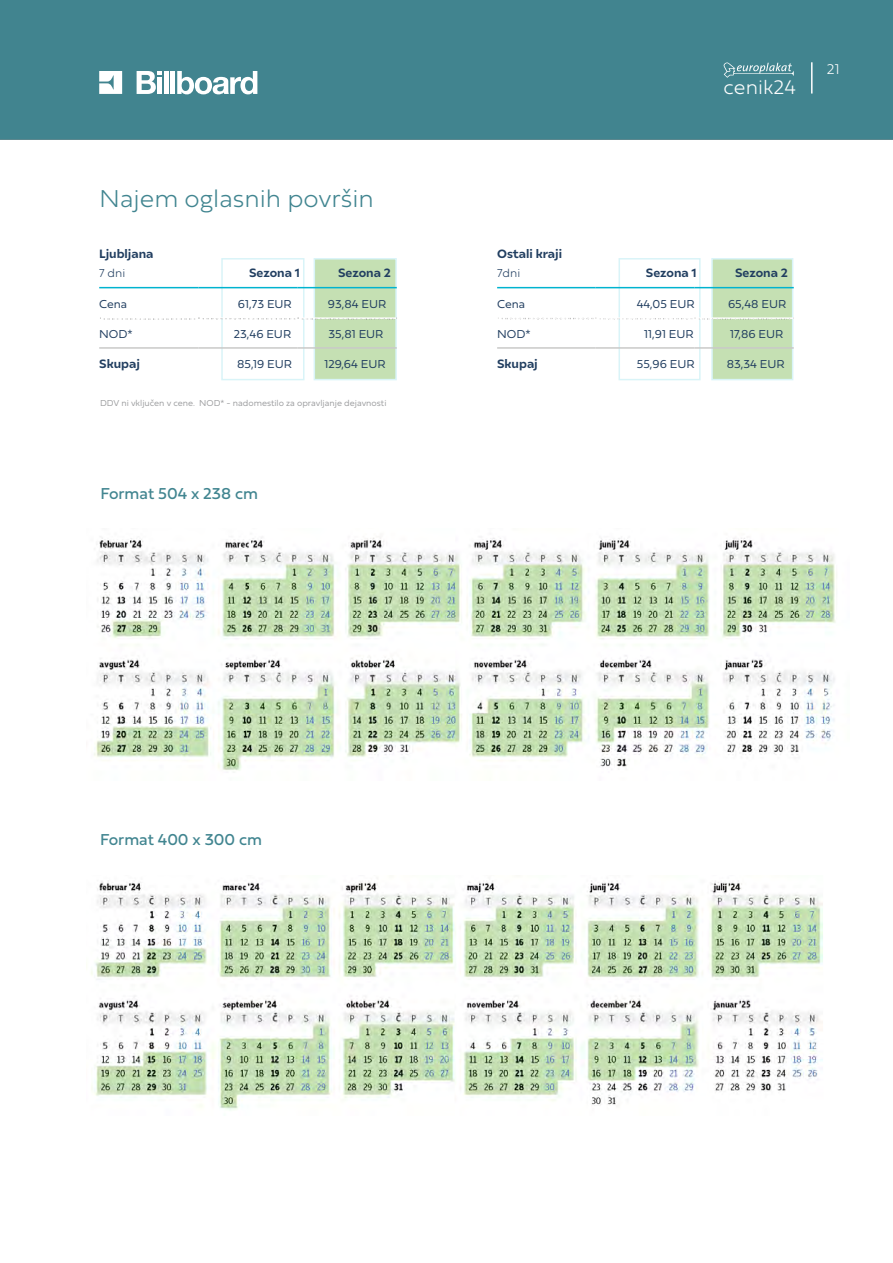
<style>
.page{position:relative;width:893px;height:1263px;background:#fff}
.page>*{position:absolute;margin:0;border:0;box-sizing:border-box;transform-origin:0 0}
.t1{font:100 25.5px "Fieldwork Hum";color:#418590}
.t2{font:100 20.55px "Fieldwork Hum";letter-spacing:.005em;color:#fff}
.t3{font:16.5px "Fieldwork Hum";color:#418590}
.t4{font:100 14.7px "Fieldwork Hum";color:#fff}
.t5{font:12px "Fieldwork Hum Light";color:#213e60}
.t6{font:700 12px "Ariana Pro";color:#213e60}
.t7{font:100 12px "Fieldwork Hum";color:#213e60}
.t8{font:9px "Fieldwork Hum Light";color:#9d9ea0}
</style>
<div class="page">
<div style="left:0;top:0;width:893px;height:140px;background:#41848f"></div>
<hr style="left:811px;top:62px;width:1px;height:32px;background:#fff">
<svg style="left:724px;top:62px;width:70px;height:16px"></svg>
<svg style="left:99px;top:71px;width:23px;height:23px"></svg>
<svg style="left:137px;top:71px;width:25px;height:23px"></svg>
<div style="left:157px;top:77px;width:5px;height:17px;background:#fff"></div>
<div style="left:164px;top:71px;width:5px;height:23px;background:#fff"></div>
<hr style="left:171px;top:71px;width:4px;height:23px;background:#fff">
<svg style="left:177px;top:71px;width:80px;height:23px"></svg>
<div style="left:314px;top:259px;width:82px;height:121px;background:#c5e0b3"></div>
<div style="left:314px;top:258px;width:83px;height:122px;border:2px solid #d9f4f8"></div>
<div style="left:712px;top:259px;width:81px;height:121px;background:#c5e0b3"></div>
<div style="left:711px;top:258px;width:82px;height:122px;border:2px solid #d9f4f8"></div>
<div style="left:221px;top:258px;width:83px;height:122px;border:2px solid #d9f4f8"></div>
<div style="left:618px;top:258px;width:83px;height:122px;border:2px solid #d9f4f8"></div>
<hr style="left:694px;top:317px;width:99px;height:2px;background:#fff">
<img style="left:104px;top:318px;width:91px;height:2px">
<img style="left:202px;top:317px;width:93px;height:5px">
<img style="left:301px;top:317px;width:95px;height:5px">
<img style="left:502px;top:318px;width:92px;height:2px">
<img style="left:599px;top:317px;width:94px;height:5px">
<img style="left:698px;top:317px;width:93px;height:5px">
<hr style="left:497px;top:347px;width:98px;height:2px;background:#c9c9c8">
<hr style="left:595px;top:347px;width:99px;height:2px;background:#c9c9c8">
<hr style="left:694px;top:347px;width:100px;height:2px;background:#c9c9c8">
<hr style="left:99px;top:347px;width:99px;height:2px;background:#c9c9c8">
<hr style="left:198px;top:347px;width:100px;height:2px;background:#c9c9c8">
<hr style="left:298px;top:347px;width:99px;height:2px;background:#c9c9c8">
<hr style="left:99px;top:287px;width:99px;height:1px;background:#00b3cf">
<hr style="left:198px;top:287px;width:100px;height:1px;background:#00b3cf">
<hr style="left:298px;top:287px;width:99px;height:1px;background:#00b3cf">
<hr style="left:497px;top:287px;width:98px;height:1px;background:#00b3cf">
<hr style="left:595px;top:287px;width:99px;height:1px;background:#00b3cf">
<hr style="left:694px;top:287px;width:100px;height:1px;background:#00b3cf">
<img style="left:94px;top:537px;width:743px;height:234px">
<img style="left:91px;top:880px;width:732px;height:230px">
<h2 class="t2" style="left:724px;top:71px;width:74px">cenik24</h2>
<p class="t4" style="left:827px;top:57px;width:14px">21</p>
<h1 class="t1" style="left:99px;top:178px;width:276px">Najem oglasnih površin</h1>
<p class="t6" style="left:99px;top:245px;width:56px">Ljubljana</p>
<p class="t6" style="left:497px;top:245px;width:66px">Ostali kraji</p>
<p class="t7" style="left:99px;top:263px;width:28px">7 dni</p>
<p class="t6" style="left:249px;top:264px;width:52px">Sezona 1</p>
<p class="t6" style="left:338px;top:264px;width:54px">Sezona 2</p>
<p class="t5" style="left:99px;top:294px;width:30px">Cena</p>
<p class="t5" style="left:99px;top:324px;width:35px">NOD*</p>
<p class="t7" style="left:497px;top:264px;width:25px">7dni</p>
<p class="t6" style="left:646px;top:264px;width:52px">Sezona 1</p>
<p class="t6" style="left:735px;top:264px;width:54px">Sezona 2</p>
<p class="t5" style="left:497px;top:294px;width:30px">Cena</p>
<p class="t5" style="left:497px;top:324px;width:35px">NOD*</p>
<p class="t5" style="left:238px;top:294px;width:55px">61,73 EUR</p>
<p class="t5" style="left:234px;top:324px;width:59px">23,46 EUR</p>
<p class="t5" style="left:328px;top:294px;width:60px">93,84 EUR</p>
<p class="t5" style="left:328px;top:324px;width:57px">35,81 EUR</p>
<p class="t5" style="left:637px;top:294px;width:59px">44,05 EUR</p>
<p class="t5" style="left:644px;top:324px;width:51px">11,91 EUR</p>
<p class="t5" style="left:728px;top:294px;width:60px">65,48 EUR</p>
<p class="t5" style="left:730px;top:324px;width:55px">17,86 EUR</p>
<p class="t6" style="left:99px;top:355px;width:42px">Skupaj</p>
<p class="t5" style="left:237px;top:354px;width:56px">85,19 EUR</p>
<p class="t5" style="left:324px;top:354px;width:63px">129,64 EUR</p>
<p class="t8" style="left:100px;top:396px;width:288px">DDV ni vključen v cene. NOD* - nadomestilo za opravljanje dejavnosti</p>
<h3 class="t3" style="left:100px;top:481px;width:159px">Format 504 x 238 cm</h3>
<p class="t6" style="left:497px;top:355px;width:42px">Skupaj</p>
<p class="t5" style="left:637px;top:354px;width:59px">55,96 EUR</p>
<p class="t5" style="left:727px;top:354px;width:59px">83,34 EUR</p>
<h3 class="t3" style="left:100px;top:827px;width:163px">Format 400 x 300 cm</h3>
</div>
